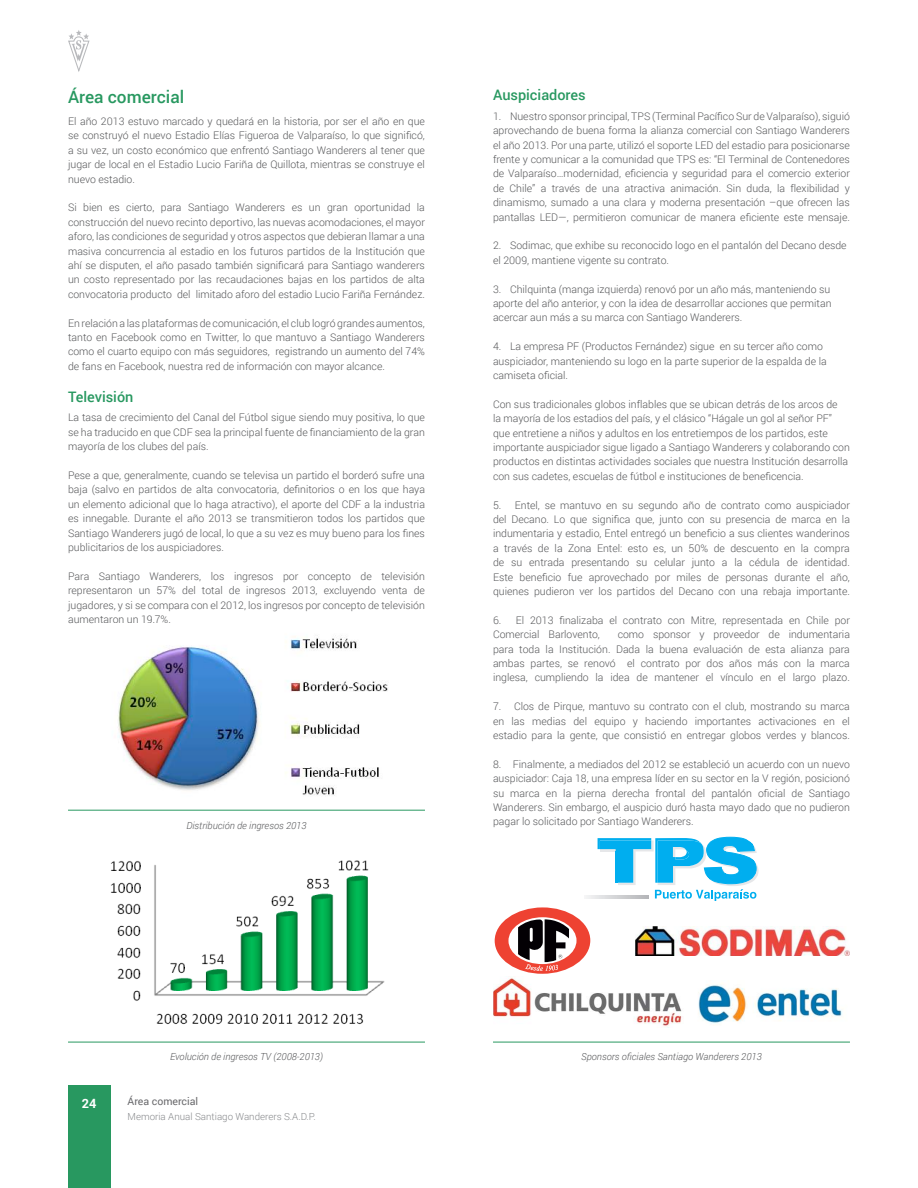
<style>
.page{position:relative;width:918px;height:1188px;background:#fff}
.page>*{position:absolute;margin:0;border:0;box-sizing:border-box;transform-origin:0 0}
.t1{font:500 17.25px "Roboto";color:#289860}
.t2{font:500 14.4px "Roboto";color:#289860}
.t3{font:700 12.75px "Roboto";color:#fff}
.t4{font:300 10.5px/14.4px "Roboto";color:#57585a;text-align:justify}
.t5{font:10.5px "Roboto";color:#69696c}
.t6{font:italic 300 9.75px "Roboto";color:#57585a}
.t7{font:300 9.75px "Roboto";color:#87898c}
</style>
<div class="page">
<div style="left:68px;top:1086px;width:43px;height:102px;background:#289860"></div>
<svg style="left:68px;top:30px;width:22px;height:42px"></svg>
<img style="left:101px;top:635px;width:291px;height:175px">
<hr style="left:68px;top:810px;width:357px;height:1px;background:#289860">
<img style="left:111px;top:860px;width:274px;height:165px">
<hr style="left:68px;top:1042px;width:357px;height:1px;background:#289860">
<img style="left:635px;top:927px;width:215px;height:28px">
<img style="left:493px;top:978px;width:189px;height:50px">
<img style="left:698px;top:984px;width:145px;height:40px">
<hr style="left:493px;top:1042px;width:357px;height:1px;background:#289860">
<hr style="left:584px;top:895px;width:65px;height:3px;background:#efeff0">
<svg style="left:598px;top:837px;width:161px;height:64px"></svg>
<svg style="left:493px;top:905px;width:100px;height:71px"></svg>
<div style="left:495px;top:907px;width:95px;height:67px;background:#ee4232;border-radius:50%"></div>
<div style="left:508px;top:917px;width:69px;height:47px;background:#fff;border-radius:50%"></div>
<svg style="left:518px;top:919px;width:51px;height:52px"></svg>
<h1 class="t1" style="left:68px;top:85px;width:118px">Área comercial</h1>
<p class="t4" style="left:68px;top:114px;width:358px">El año 2013 estuvo marcado y quedará en la historia, por ser el año en que se construyó el nuevo Estadio Elías Figueroa de Valparaíso, lo que significó, a su vez, un costo económico que enfrentó Santiago Wanderers al tener que jugar de local en el Estadio Lucio Fariña de Quillota, mientras se construye el nuevo estadio.</p>
<p class="t4" style="left:68px;top:200px;width:358px">Si bien es cierto, para Santiago Wanderers es un gran oportunidad la construcción del nuevo recinto deportivo, las nuevas acomodaciones, el mayor aforo, las condiciones de seguridad y otros aspectos que debieran llamar a una masiva concurrencia al estadio en los futuros partidos de la Institución que ahí se disputen, el año pasado también significará para Santiago wanderers un costo representado por las recaudaciones bajas en los partidos de alta convocatoria producto del limitado aforo del estadio Lucio Fariña Fernández.</p>
<p class="t4" style="left:68px;top:315px;width:358px">En relación a las plataformas de comunicación, el club logró grandes aumentos, tanto en Facebook como en Twitter, lo que mantuvo a Santiago Wanderers como el cuarto equipo con más seguidores, registrando un aumento del 74% de fans en Facebook, nuestra red de información con mayor alcance.</p>
<h2 class="t2" style="left:68px;top:387px;width:67px">Televisión</h2>
<p class="t4" style="left:68px;top:410px;width:358px">La tasa de crecimiento del Canal del Fútbol sigue siendo muy positiva, lo que se ha traducido en que CDF sea la principal fuente de financiamiento de la gran mayoría de los clubes del país.</p>
<p class="t4" style="left:68px;top:468px;width:358px">Pese a que, generalmente, cuando se televisa un partido el borderó sufre una baja (salvo en partidos de alta convocatoria, definitorios o en los que haya un elemento adicional que lo haga atractivo), el aporte del CDF a la industria es innegable. Durante el año 2013 se transmitieron todos los partidos que Santiago Wanderers jugó de local, lo que a su vez es muy bueno para los fines publicitarios de los auspiciadores.</p>
<p class="t4" style="left:68px;top:569px;width:358px">Para Santiago Wanderers, los ingresos por concepto de televisión representaron un 57% del total de ingresos 2013, excluyendo venta de jugadores, y si se compara con el 2012, los ingresos por concepto de televisión aumentaron un 19,7%.</p>
<p class="t6" style="left:187px;top:818px;width:121px">Distribución de ingresos 2013</p>
<h2 class="t2" style="left:493px;top:85px;width:94px">Auspiciadores</h2>
<p class="t4" style="left:493px;top:108px;width:358px">1. Nuestro sponsor principal, TPS (Terminal Pacífico Sur de Valparaíso), siguió aprovechando de buena forma la alianza comercial con Santiago Wanderers el año 2013. Por una parte, utilizó el soporte LED del estadio para posicionarse frente y comunicar a la comunidad que TPS es: “El Terminal de Contenedores de Valparaíso…modernidad, eficiencia y seguridad para el comercio exterior de Chile” a través de una atractiva animación. Sin duda, la flexibilidad y dinamismo, sumado a una clara y moderna presentación –que ofrecen las pantallas LED—, permitieron comunicar de manera eficiente este mensaje.</p>
<p class="t4" style="left:493px;top:238px;width:355px">2. Sodimac, que exhibe su reconocido logo en el pantalón del Decano desde el 2009, mantiene vigente su contrato.</p>
<p class="t4" style="left:493px;top:281px;width:340px;text-align:left">3. Chilquinta (manga izquierda) renovó por un año más, manteniendo su aporte del año anterior, y con la idea de desarrollar acciones que permitan acercar aun más a su marca con Santiago Wanderers.</p>
<p class="t4" style="left:493px;top:339px;width:335px;text-align:left">4. La empresa PF (Productos Fernández) sigue en su tercer año como auspiciador, manteniendo su logo en la parte superior de la espalda de la camiseta oficial.</p>
<p class="t4" style="left:493px;top:396px;width:358px;text-align:left">Con sus tradicionales globos inflables que se ubican detrás de los arcos de<br>la mayoría de los estadios del país, y el clásico “Hágale un gol al señor PF” que entretiene a niños y adultos en los entretiempos de los partidos, este importante auspiciador sigue ligado a Santiago Wanderers y colaborando con productos en distintas actividades sociales que nuestra Institución desarrolla con sus cadetes, escuelas de fútbol e instituciones de beneficencia.</p>
<p class="t4" style="left:493px;top:497px;width:358px">5. Entel, se mantuvo en su segundo año de contrato como auspiciador del Decano. Lo que significa que, junto con su presencia de marca en la indumentaria y estadio, Entel entregó un beneficio a sus clientes wanderinos a través de la Zona Entel: esto es, un 50% de descuento en la compra de su entrada presentando su celular junto a la cédula de identidad.<br>Este beneficio fue aprovechado por miles de personas durante el año, quienes pudieron ver los partidos del Decano con una rebaja importante.</p>
<p class="t4" style="left:493px;top:612px;width:358px">6. El 2013 finalizaba el contrato con Mitre, representada en Chile por<br>Comercial Barlovento,</p>
<p class="t4" style="left:493px;top:627px;width:358px;text-indent:125px">como sponsor y proveedor de indumentaria para toda la Institución. Dada la buena evaluación de esta alianza para ambas partes, se renovó el contrato por dos años más con la marca inglesa, cumpliendo la idea de mantener el vínculo en el largo plazo.</p>
<p class="t4" style="left:493px;top:699px;width:358px">7. Clos de Pirque, mantuvo su contrato con el club, mostrando su marca en las medias del equipo y haciendo importantes activaciones en el estadio para la gente, que consistió en entregar globos verdes y blancos.</p>
<p class="t4" style="left:493px;top:756px;width:358px">8. Finalmente, a mediados del 2012 se estableció un acuerdo con un nuevo auspiciador: Caja 18, una empresa líder en su sector en la V región, posicionó su marca en la pierna derecha frontal del pantalón oficial de Santiago Wanderers. Sin embargo, el auspicio duró hasta mayo dado que no pudieron pagar lo solicitado por Santiago Wanderers.</p>
<p class="t6" style="left:170px;top:1050px;width:154px">Evolución de ingresos TV (2008-2013)</p>
<p class="t3" style="left:82px;top:1094px;width:16px">24</p>
<p class="t5" style="left:128px;top:1094px;width:72px">Área comercial</p>
<p class="t7" style="left:128px;top:1110px;width:190px">Memoria Anual Santiago Wanderers S.A.D.P.</p>
<p class="t6" style="left:581px;top:1050px;width:182px">Sponsors oficiales Santiago Wanderers 2013</p>
</div>
